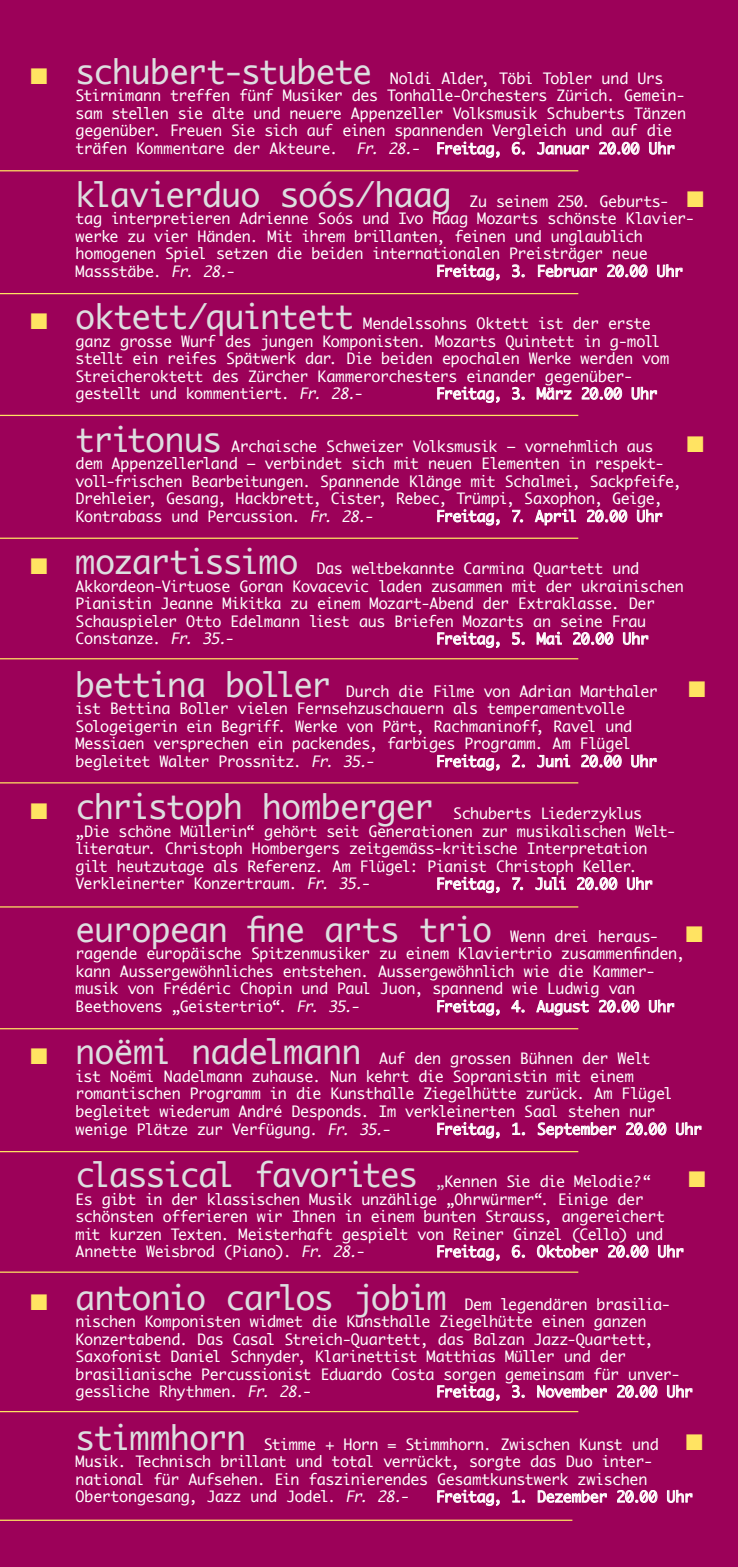
<style>
.page{position:relative;width:738px;height:1567px;background:#fff}
.page>*{position:absolute;margin:0;border:0;box-sizing:border-box;transform-origin:0 0}
.t1{font:32.5px "Monaco";letter-spacing:-.02em;color:#dddee0}
.t2{font:22.5px "Zapf Dingbats";color:#ffe362}
.t3{font:15px/17.5px "Monaco";letter-spacing:-.025em;color:#fff}
.s1{color:#ffe362}
.s2{font-size:32.5px;color:#dddee0}
.s3{font-style:italic}
.s4{font-size:15px;color:#fff}
.s5{color:#dddee0}
</style>
<div class="page">
<div style="left:0;top:0;width:737px;height:1566px;background:#9c0159"></div>
<svg style="left:437px;top:141px;width:62px;height:17px"></svg>
<svg style="left:511px;top:142px;width:14px;height:13px"></svg>
<svg style="left:536px;top:142px;width:52px;height:13px"></svg>
<svg style="left:598px;top:141px;width:41px;height:14px"></svg>
<svg style="left:648px;top:141px;width:26px;height:14px"></svg>
<svg style="left:437px;top:264px;width:62px;height:16px"></svg>
<svg style="left:511px;top:264px;width:13px;height:14px"></svg>
<svg style="left:537px;top:264px;width:59px;height:13px"></svg>
<svg style="left:606px;top:264px;width:41px;height:14px"></svg>
<svg style="left:656px;top:264px;width:26px;height:13px"></svg>
<svg style="left:437px;top:386px;width:62px;height:17px"></svg>
<svg style="left:511px;top:387px;width:13px;height:13px"></svg>
<svg style="left:536px;top:386px;width:35px;height:14px"></svg>
<svg style="left:581px;top:386px;width:40px;height:14px"></svg>
<svg style="left:631px;top:386px;width:25px;height:14px"></svg>
<svg style="left:437px;top:509px;width:62px;height:16px"></svg>
<svg style="left:511px;top:509px;width:12px;height:14px"></svg>
<svg style="left:534px;top:509px;width:41px;height:16px"></svg>
<svg style="left:586px;top:509px;width:41px;height:14px"></svg>
<svg style="left:636px;top:509px;width:26px;height:13px"></svg>
<svg style="left:437px;top:631px;width:62px;height:17px"></svg>
<svg style="left:511px;top:632px;width:13px;height:13px"></svg>
<svg style="left:536px;top:631px;width:25px;height:14px"></svg>
<svg style="left:572px;top:631px;width:41px;height:14px"></svg>
<svg style="left:622px;top:631px;width:26px;height:14px"></svg>
<svg style="left:437px;top:754px;width:62px;height:16px"></svg>
<svg style="left:511px;top:754px;width:13px;height:14px"></svg>
<svg style="left:536px;top:754px;width:34px;height:13px"></svg>
<svg style="left:580px;top:754px;width:41px;height:14px"></svg>
<svg style="left:630px;top:754px;width:26px;height:13px"></svg>
<svg style="left:437px;top:876px;width:62px;height:17px"></svg>
<svg style="left:511px;top:877px;width:12px;height:13px"></svg>
<svg style="left:535px;top:876px;width:30px;height:14px"></svg>
<svg style="left:576px;top:876px;width:41px;height:14px"></svg>
<svg style="left:626px;top:876px;width:26px;height:14px"></svg>
<svg style="left:437px;top:999px;width:62px;height:16px"></svg>
<svg style="left:511px;top:999px;width:13px;height:14px"></svg>
<svg style="left:535px;top:999px;width:53px;height:16px"></svg>
<svg style="left:598px;top:999px;width:41px;height:14px"></svg>
<svg style="left:648px;top:999px;width:26px;height:13px"></svg>
<svg style="left:437px;top:1121px;width:62px;height:17px"></svg>
<svg style="left:512px;top:1122px;width:13px;height:13px"></svg>
<svg style="left:537px;top:1121px;width:78px;height:17px"></svg>
<svg style="left:625px;top:1121px;width:41px;height:14px"></svg>
<svg style="left:675px;top:1121px;width:26px;height:14px"></svg>
<svg style="left:437px;top:1244px;width:62px;height:16px"></svg>
<svg style="left:511px;top:1244px;width:14px;height:14px"></svg>
<svg style="left:536px;top:1244px;width:61px;height:13px"></svg>
<svg style="left:607px;top:1244px;width:41px;height:14px"></svg>
<svg style="left:657px;top:1244px;width:26px;height:13px"></svg>
<svg style="left:437px;top:1384px;width:62px;height:16px"></svg>
<svg style="left:511px;top:1384px;width:13px;height:14px"></svg>
<svg style="left:536px;top:1384px;width:70px;height:13px"></svg>
<svg style="left:616px;top:1384px;width:41px;height:14px"></svg>
<svg style="left:666px;top:1384px;width:26px;height:13px"></svg>
<svg style="left:437px;top:1489px;width:62px;height:16px"></svg>
<svg style="left:512px;top:1489px;width:13px;height:14px"></svg>
<svg style="left:537px;top:1489px;width:69px;height:13px"></svg>
<svg style="left:616px;top:1489px;width:41px;height:14px"></svg>
<svg style="left:666px;top:1489px;width:26px;height:13px"></svg>
<hr style="left:0;top:170px;width:578px;height:1px;background:#ffe362">
<hr style="left:0;top:293px;width:578px;height:1px;background:#ffe362">
<hr style="left:0;top:415px;width:578px;height:1px;background:#ffe362">
<hr style="left:0;top:537px;width:578px;height:2px;background:#ffe362">
<hr style="left:0;top:658px;width:578px;height:1px;background:#ffe362">
<hr style="left:0;top:782px;width:578px;height:1px;background:#ffe362">
<hr style="left:0;top:906px;width:578px;height:1px;background:#ffe362">
<hr style="left:0;top:1028px;width:578px;height:1px;background:#ffe362">
<hr style="left:0;top:1150px;width:578px;height:2px;background:#ffe362">
<hr style="left:0;top:1271px;width:578px;height:1px;background:#ffe362">
<hr style="left:0;top:1410px;width:578px;height:1px;background:#ffe362">
<hr style="left:0;top:1519px;width:572px;height:1px;background:#ffe362">
<p class="t3" style="left:75px;top:69px;width:611px;text-indent:-45px"><span class="s1">■</span> <span class="s2">schubert-stubete</span> Noldi Alder, Töbi Tobler und Urs Stirnimann treffen fünf Musiker des Tonhalle-Orchesters Zürich. Gemein&shy;sam stellen sie alte und neuere Appenzeller Volksmusik Schuberts Tänzen gegenüber. Freuen Sie sich auf einen spannenden Vergleich und auf die träfen Kommentare der Akteure. <span class="s3">Fr. 28.-</span> Freitag, 6. Januar 20.00 Uhr</p>
<p class="t3" style="left:75px;top:192px;width:629px"><span class="s2">klavierduo soós/haag</span> Zu seinem 250. Geburts- <span class="s1">■ </span>tag interpretieren Adrienne Soós und Ivo Haag Mozarts schönste Klavier&shy;werke zu vier Händen. Mit ihrem brillanten, feinen und unglaublich homogenen Spiel setzen die beiden internationalen Preisträger neue Massstäbe. <span class="s3">Fr. 28.-</span></p>
<p class="t3" style="left:435px;top:262px;width:248px">Freitag, 3. Februar 20.00 Uhr</p>
<p class="t3" style="left:75px;top:314px;width:594px;text-indent:-45px"><span class="s1">■</span> <span class="s2">oktett/quintett</span> Mendelssohns Oktett ist der erste ganz grosse Wurf des jungen Komponisten. Mozarts Quintett in g-moll stellt ein reifes Spätwerk dar. Die beiden epochalen Werke werden vom Streicheroktett des Zürcher Kammerorchesters einander gegenüber&shy;gestellt und kommentiert. <span class="s3">Fr. 28.-</span></p>
<p class="t3" style="left:435px;top:384px;width:223px">Freitag, 3. März 20.00 Uhr</p>
<p class="t3" style="left:75px;top:437px;width:579px"><span class="s2">tritonus</span> Archaische Schweizer Volksmusik – vornehmlich aus</p>
<h2 class="t2" style="left:686px;top:433px;width:19px">■</h2>
<p class="t3" style="left:75px;top:454px;width:607px">dem Appenzellerland – verbindet sich mit neuen Elementen in respekt&shy;voll-frischen Bearbeitungen. Spannende Klänge mit Schalmei, Sackpfeife, Drehleier, Gesang, Hackbrett, Cister, Rebec, Trümpi, Saxophon, Geige, Kontrabass und Percussion. <span class="s3">Fr. 28.-</span></p>
<p class="t3" style="left:435px;top:507px;width:228px">Freitag, 7. April 20.00 Uhr</p>
<p class="t3" style="left:75px;top:559px;width:609px;text-indent:-45px"><span class="s1">■</span> <span class="s2">mozartissimo</span> Das weltbekannte Carmina Quartett und Akkordeon-Virtuose Goran Kovacevic laden zusammen mit der ukrainischen Pianistin Jeanne Mikitka zu einem Mozart-Abend der Extraklasse. Der Schauspieler Otto Edelmann liest aus Briefen Mozarts an seine Frau Constanze. <span class="s3">Fr. 35.-</span></p>
<p class="t3" style="left:435px;top:629px;width:214px">Freitag, 5. Mai 20.00 Uhr</p>
<p class="t3" style="left:75px;top:682px;width:583px"><span class="s2">bettina boller</span> Durch die Filme von Adrian Marthaler</p>
<h2 class="t2" style="left:687px;top:678px;width:19px">■</h2>
<p class="t3" style="left:75px;top:699px;width:557px">ist Bettina Boller vielen Fernsehzuschauern als temperamentvolle Sologeigerin ein Begriff. Werke von Pärt, Rachmaninoff, Ravel und Messiaen versprechen ein packendes, farbiges Programm. Am Flügel begleitet Walter Prossnitz. <span class="s3">Fr. 35.-</span></p>
<p class="t3" style="left:435px;top:752px;width:222px">Freitag, 2. Juni 20.00 Uhr</p>
<p class="t3" style="left:75px;top:804px;width:601px;text-indent:-45px"><span class="s1">■</span> <span class="s2">christoph homberger</span> Schuberts Liederzyklus „Die schöne Müllerin“ gehört seit Generationen zur musikalischen Welt&shy;literatur. Christoph Hombergers zeitgemäss-kritische Interpretation gilt heutzutage als Referenz. Am Flügel: Pianist Christoph Keller.<br>Verkleinerter Konzertraum. <span class="s3">Fr. 35.-</span></p>
<p class="t3" style="left:435px;top:874px;width:218px">Freitag, 7. Juli 20.00 Uhr</p>
<h1 class="t1" style="left:75px;top:902px;width:628px">european fine arts trio <span class="s4">Wenn drei heraus-</span> <span class="s1">■</span></h1>
<p class="t3" style="left:75px;top:944px;width:610px">ragende europäische Spitzenmusiker zu einem Klaviertrio zusammenfinden, kann Aussergewöhnliches entstehen. Aussergewöhnlich wie die Kammer&shy;musik von Frédéric Chopin und Paul Juon, spannend wie Ludwig van Beethovens „Geistertrio“. <span class="s3">Fr. 35.-</span></p>
<p class="t3" style="left:435px;top:997px;width:240px">Freitag, 4. August 20.00 Uhr</p>
<p class="t3" style="left:75px;top:1049px;width:598px;text-indent:-45px"><span class="s1">■</span> <span class="s2">noëmi nadelmann</span> Auf den grossen Bühnen der Welt ist Noëmi Nadelmann zuhause. Nun kehrt die Sopranistin mit einem romantischen Programm in die Kunsthalle Ziegelhütte zurück. Am Flügel begleitet wiederum André Desponds. Im verkleinerten Saal stehen nur wenige Plätze zur Verfügung. <span class="s3">Fr. 35.-</span></p>
<p class="t3" style="left:435px;top:1119px;width:267px">Freitag, 1. September 20.00 Uhr</p>
<p class="t3" style="left:75px;top:1172px;width:577px"><span class="s2">classical favorites</span> <span class="s5">„</span>Kennen Sie die Melodie?“</p>
<h2 class="t2" style="left:687px;top:1168px;width:19px">■</h2>
<p class="t3" style="left:75px;top:1189px;width:590px">Es gibt in der klassischen Musik unzählige „Ohrwürmer“. Einige der schönsten offerieren wir Ihnen in einem bunten Strauss, angereichert mit kurzen Texten. Meisterhaft gespielt von Reiner Ginzel (Cello) und Annette Weisbrod (Piano). <span class="s3">Fr. 28.-</span></p>
<p class="t3" style="left:435px;top:1242px;width:249px">Freitag, 6. Oktober 20.00 Uhr</p>
<p class="t3" style="left:75px;top:1294px;width:605px;text-indent:-45px"><span class="s1">■</span> <span class="s2">antonio carlos jobim</span> Dem legendären brasilia&shy;nischen Komponisten widmet die Kunsthalle Ziegelhütte einen ganzen Konzertabend. Das Casal Streich-Quartett, das Balzan Jazz-Quartett, Saxofonist Daniel Schnyder, Klarinettist Matthias Müller und der brasilianische Percussionist Eduardo Costa sorgen gemeinsam für unver&shy;gessliche Rhythmen. <span class="s3">Fr. 28.-</span></p>
<p class="t3" style="left:435px;top:1382px;width:258px">Freitag, 3. November 20.00 Uhr</p>
<p class="t3" style="left:75px;top:1434px;width:628px"><span class="s2">stimmhorn</span> Stimme + Horn = Stimmhorn. Zwischen Kunst und <span class="s1">■ </span>Musik. Technisch brillant und total verrückt, sorgte das Duo inter&shy;national für Aufsehen. Ein faszinierendes Gesamtkunstwerk zwischen Obertongesang, Jazz und Jodel. <span class="s3">Fr. 28.-</span></p>
<p class="t3" style="left:435px;top:1487px;width:258px">Freitag, 1. Dezember 20.00 Uhr</p>
</div>
